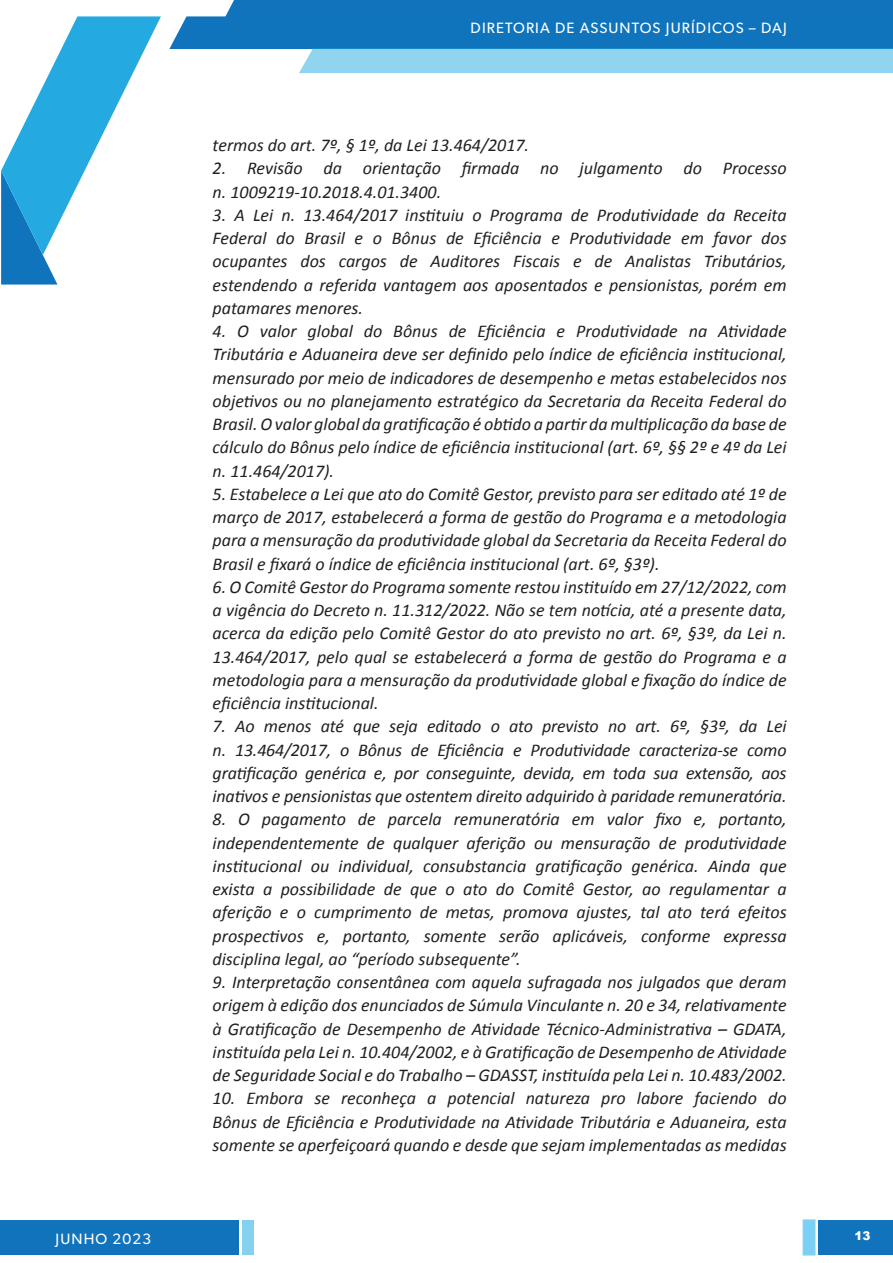
<style>
.page{position:relative;width:893px;height:1263px;background:#fff}
.page>*{position:absolute;margin:0;border:0;box-sizing:border-box;transform-origin:0 0}
.t1{font:italic 18px/23.2px "Calibri";color:#231f20;text-align:justify}
.t2{font:15px "Gibson";letter-spacing:.075em;color:#fff}
.t3{font:900 12px "Arial";color:#fff}
</style>
<div class="page">
<div style="left:803px;top:1219px;width:12px;height:36px;background:#79d2f6;border:2px solid #85d0ef"></div>
<div style="left:818px;top:1220px;width:75px;height:35px;background:#1073bb"></div>
<svg style="left:1px;top:16px;width:160px;height:269px"></svg>
<svg style="left:169px;top:0;width:724px;height:73px;background:#4799cf"></svg>
<div style="left:0;top:1220px;width:238px;height:35px;background:#1073bb"></div>
<div style="left:242px;top:1220px;width:12px;height:35px;background:#85d0ef"></div>
<p class="t2" style="left:471px;top:18px;width:318px">DIRETORIA DE ASSUNTOS JURÍDICOS – DAJ</p>
<p class="t1" style="left:213px;top:133px;width:318px">termos do art. 7º, § 1º, da Lei 13.464/2017.</p>
<p class="t1" style="left:213px;top:156px;width:576px">2. Revisão da orientação firmada no julgamento do Processo n. 1009219-10.2018.4.01.3400.</p>
<p class="t1" style="left:213px;top:202px;width:576px">3. A Lei n. 13.464/2017 instituiu o Programa de Produtividade da Receita Federal do Brasil e o Bônus de Eficiência e Produtividade em favor dos ocupantes dos cargos de Auditores Fiscais e de Analistas Tributários, estendendo a referida vantagem aos aposentados e pensionistas, porém em patamares menores.</p>
<p class="t1" style="left:213px;top:319px;width:576px">4. O valor global do Bônus de Eficiência e Produtividade na Atividade Tributária e Aduaneira deve ser definido pelo índice de eficiência institucional, mensurado por meio de indicadores de desempenho e metas estabelecidos nos objetivos ou no planejamento estratégico da Secretaria da Receita Federal do Brasil. O valor global da gratificação é obtido a partir da multiplicação da base de cálculo do Bônus pelo índice de eficiência institucional (art. 6º, §§ 2º e 4º da Lei n. 11.464/2017).</p>
<p class="t1" style="left:213px;top:481px;width:576px">5. Estabelece a Lei que ato do Comitê Gestor, previsto para ser editado até 1º de março de 2017, estabelecerá a forma de gestão do Programa e a metodologia para a mensuração da produtividade global da Secretaria da Receita Federal do Brasil e fixará o índice de eficiência institucional (art. 6º, §3º).</p>
<p class="t1" style="left:213px;top:574px;width:576px">6. O Comitê Gestor do Programa somente restou instituído em 27/12/2022, com a vigência do Decreto n. 11.312/2022. Não se tem notícia, até a presente data, acerca da edição pelo Comitê Gestor do ato previsto no art. 6º, §3º, da Lei n.<br>13.464/2017, pelo qual se estabelecerá a forma de gestão do Programa e a metodologia para a mensuração da produtividade global e fixação do índice de eficiência institucional.</p>
<p class="t1" style="left:213px;top:714px;width:575px">7. Ao menos até que seja editado o ato previsto no art. 6º, §3º, da Lei n. 13.464/2017, o Bônus de Eficiência e Produtividade caracteriza-se como gratificação genérica e, por conseguinte, devida, em toda sua extensão, aos inativos e pensionistas que ostentem direito adquirido à paridade remuneratória.</p>
<p class="t1" style="left:213px;top:807px;width:576px">8. O pagamento de parcela remuneratória em valor fixo e, portanto, independentemente de qualquer aferição ou mensuração de produtividade institucional ou individual, consubstancia gratificação genérica. Ainda que exista a possibilidade de que o ato do Comitê Gestor, ao regulamentar a aferição e o cumprimento de metas, promova ajustes, tal ato terá efeitos prospectivos e, portanto, somente serão aplicáveis, conforme expressa disciplina legal, ao “período subsequente”.</p>
<p class="t1" style="left:213px;top:970px;width:576px">9. Interpretação consentânea com aquela sufragada nos julgados que deram origem à edição dos enunciados de Súmula Vinculante n. 20 e 34, relativamente à Gratificação de Desempenho de Atividade Técnico-Administrativa – GDATA, instituída pela Lei n. 10.404/2002, e à Gratificação de Desempenho de Atividade de Seguridade Social e do Trabalho – GDASST, instituída pela Lei n. 10.483/2002.</p>
<p class="t1" style="left:213px;top:1086px;width:576px">10. Embora se reconheça a potencial natureza pro labore faciendo do Bônus de Eficiência e Produtividade na Atividade Tributária e Aduaneira, esta somente se aperfeiçoará quando e desde que sejam implementadas as medidas</p>
<p class="t2" style="left:71px;top:1229px;width:105px">SINDIRECEITA</p>
<p class="t3" style="left:855px;top:1227px;width:18px">13</p>
<p class="t2" style="left:56px;top:1230px;width:97px">JUNHO 2023</p>
</div>
